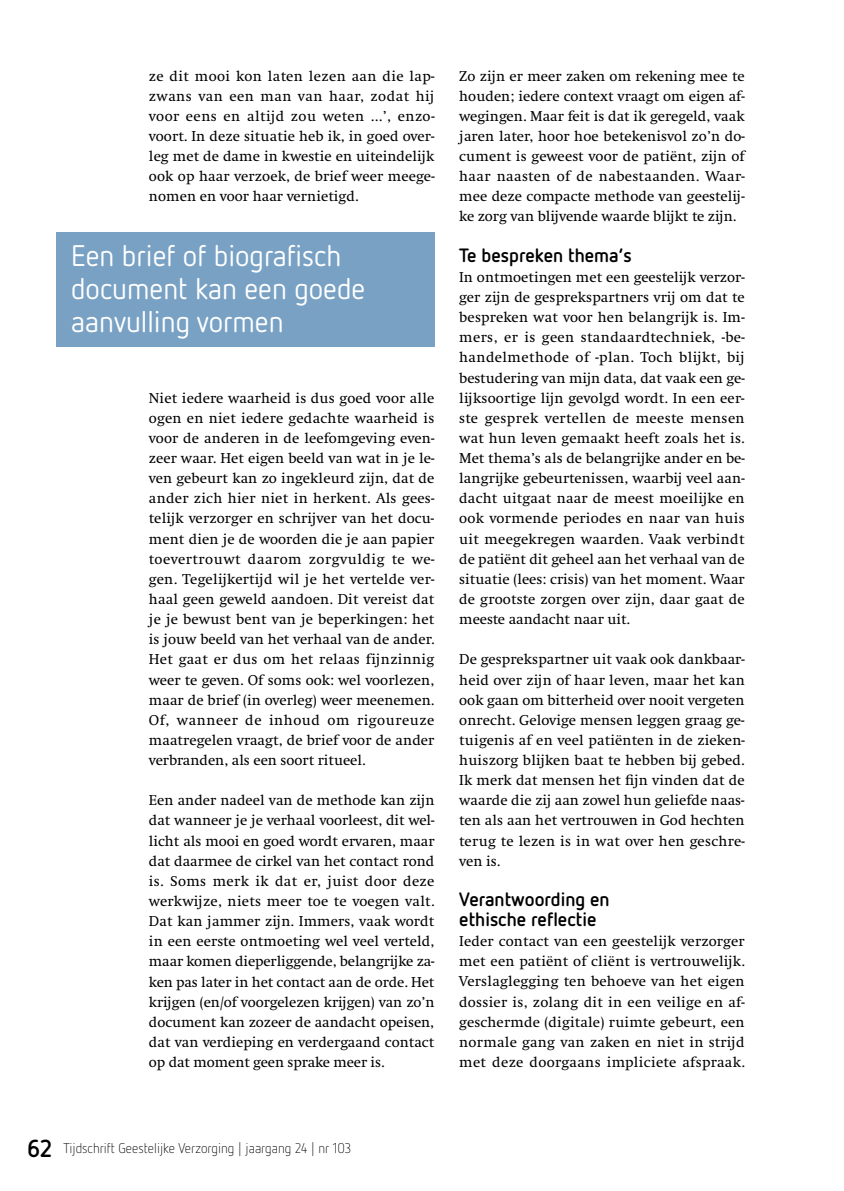
<style>
.page{position:relative;width:844px;height:1191px;background:#fff}
.page>*{position:absolute;margin:0;border:0;box-sizing:border-box;transform-origin:0 0}
.t1{font:29.75px/33.2px "Netto OT";color:#fff}
.t2{font:700 19.25px/20.1px "Netto OT";color:#000}
.t3{font:14.88px/20.1px "Swift ISE";color:#000;text-align:justify}
.t4{font:300 14px "Netto OT";color:#000}
.s1{font-weight:700;font-size:24.5px}
</style>
<div class="page">
<div style="left:56px;top:233px;width:378px;height:114px;background:#78a1c4"></div>
<p class="t3" style="left:149px;top:66px;width:287px">ze dit mooi kon laten lezen aan die lap&shy;zwans van een man van haar, zodat hij voor eens en altijd zou weten ...’, enzo&shy;voort. In deze situatie heb ik, in goed over&shy;leg met de dame in kwestie en uiteindelijk ook op haar verzoek, de brief weer meege&shy;nomen en voor haar vernietigd.</p>
<h1 class="t1" style="left:71px;top:238px;width:296px">Een brief of biografisch document kan een goede aanvulling vormen</h1>
<p class="t3" style="left:149px;top:388px;width:287px">Niet iedere waarheid is dus goed voor alle ogen en niet iedere gedachte waarheid is voor de anderen in de leefomgeving even&shy;zeer waar. Het eigen beeld van wat in je le&shy;ven gebeurt kan zo ingekleurd zijn, dat de ander zich hier niet in herkent. Als gees&shy;telijk verzorger en schrijver van het docu&shy;ment dien je de woorden die je aan papier toevertrouwt daarom zorgvuldig te we&shy;gen. Tegelijkertijd wil je het vertelde ver&shy;haal geen geweld aandoen. Dit vereist dat je je bewust bent van je beperkingen: het is jouw beeld van het verhaal van de ander.<br>Het gaat er dus om het relaas fijnzinnig weer te geven. Of soms ook: wel voorlezen, maar de brief (in overleg) weer meenemen.<br>Of, wanneer de inhoud om rigoureuze maatregelen vraagt, de brief voor de ander verbranden, als een soort ritueel.</p>
<p class="t3" style="left:149px;top:790px;width:287px">Een ander nadeel van de methode kan zijn dat wanneer je je verhaal voorleest, dit wel&shy;licht als mooi en goed wordt ervaren, maar dat daarmee de cirkel van het contact rond is. Soms merk ik dat er, juist door deze werkwijze, niets meer toe te voegen valt.<br>Dat kan jammer zijn. Immers, vaak wordt in een eerste ontmoeting wel veel verteld, maar komen dieperliggende, belangrijke za&shy;ken pas later in het contact aan de orde. Het krijgen (en/of voorgelezen krijgen) van zo’n document kan zozeer de aandacht opeisen, dat van verdieping en verdergaand contact op dat moment geen sprake meer is.</p>
<p class="t3" style="left:459px;top:66px;width:287px">Zo zijn er meer zaken om rekening mee te houden; iedere context vraagt om eigen af&shy;wegingen. Maar feit is dat ik geregeld, vaak jaren later, hoor hoe betekenisvol zo’n do&shy;cument is geweest voor de patiënt, zijn of haar naasten of de nabestaanden. Waar&shy;mee deze compacte methode van geestelij&shy;ke zorg van blijvende waarde blijkt te zijn.</p>
<p class="t2" style="left:459px;top:244px;width:174px">Te bespreken thema’s</p>
<p class="t3" style="left:459px;top:267px;width:287px">In ontmoetingen met een geestelijk verzor&shy;ger zijn de gesprekspartners vrij om dat te bespreken wat voor hen belangrijk is. Im&shy;mers, er is geen standaardtechniek, -be&shy;handelmethode of -plan. Toch blijkt, bij bestudering van mijn data, dat vaak een ge&shy;lijksoortige lijn gevolgd wordt. In een eer&shy;ste gesprek vertellen de meeste mensen wat hun leven gemaakt heeft zoals het is.<br>Met thema’s als de belangrijke ander en be&shy;langrijke gebeurtenissen, waarbij veel aan&shy;dacht uitgaat naar de meest moeilijke en ook vormende periodes en naar van huis uit meegekregen waarden. Vaak verbindt de patiënt dit geheel aan het verhaal van de situatie (lees: crisis) van het moment. Waar de grootste zorgen over zijn, daar gaat de meeste aandacht naar uit.</p>
<p class="t3" style="left:459px;top:650px;width:287px">De gesprekspartner uit vaak ook dankbaar&shy;heid over zijn of haar leven, maar het kan ook gaan om bitterheid over nooit vergeten onrecht. Gelovige mensen leggen graag ge&shy;tuigenis af en veel patiënten in de zieken&shy;huiszorg blijken baat te hebben bij gebed.<br>Ik merk dat mensen het fijn vinden dat de waarde die zij aan zowel hun geliefde naas&shy;ten als aan het vertrouwen in God hechten terug te lezen is in wat over hen geschre&shy;ven is.</p>
<p class="t2" style="left:459px;top:888px;width:152px">Verantwoording en ethische reflectie</p>
<p class="t3" style="left:459px;top:931px;width:287px">Ieder contact van een geestelijk verzorger met een patiënt of cliënt is vertrouwelijk.<br>Verslaglegging ten behoeve van het eigen dossier is, zolang dit in een veilige en af&shy;geschermde (digitale) ruimte gebeurt, een normale gang van zaken en niet in strijd met deze doorgaans impliciete afspraak.</p>
<p class="t4" style="left:27px;top:1139px;width:326px"><span class="s1">62</span> Tijdschrift Geestelijke Verzorging | jaargang 24 | nr 103</p>
</div>
